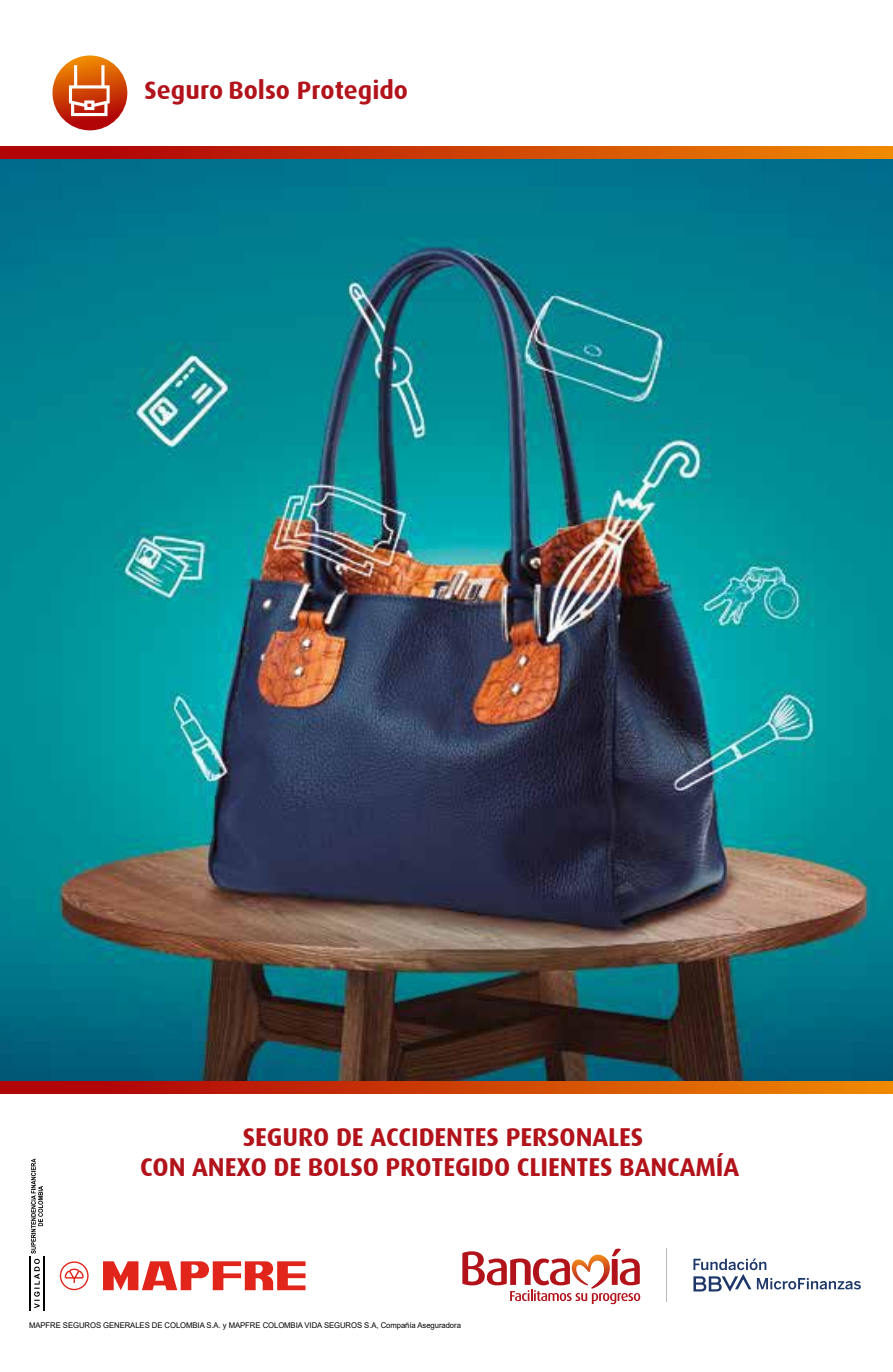
<style>
.page{position:relative;width:893px;height:1372px;background:#fff}
.page>*{position:absolute;margin:0;border:0;box-sizing:border-box;transform-origin:0 0}
.t1{font:700 25.88px "Dax";letter-spacing:-.005em;color:#b2131b}
.t2{font:700 25.43px "Dax";color:#b2131b}
.t3{font:7.88px "Arial";letter-spacing:-.01em;color:#020203}
</style>
<div class="page">
<img style="left:0;top:158px;width:893px;height:922px">
<svg style="left:0;top:146px;width:893px;height:12px;background:#cc3f04"></svg>
<svg style="left:0;top:1080px;width:893px;height:13px;background:#be400b"></svg>
<svg style="left:52px;top:55px;width:75px;height:75px;background:#cc420c"></svg>
<svg style="left:69px;top:65px;width:41px;height:51px"></svg>
<hr style="left:29px;top:1256px;width:2px;height:54px;background:#000">
<hr style="left:43px;top:1256px;width:2px;height:54px;background:#000">
<svg style="left:31px;top:1158px;width:12px;height:150px"></svg>
<svg style="left:462px;top:1248px;width:178px;height:55px"></svg>
<svg style="left:634px;top:1292px;width:6px;height:8px"></svg>
<hr style="left:666px;top:1247px;width:1px;height:54px;background:#b8babb">
<svg style="left:693px;top:1258px;width:168px;height:33px"></svg>
<svg style="left:103px;top:1261px;width:202px;height:29px"></svg>
<svg style="left:60px;top:1261px;width:29px;height:29px"></svg>
<h2 class="t2" style="left:145px;top:76px;width:265px">Seguro Bolso Protegido</h2>
<h1 class="t1" style="left:243px;top:1122px;width:402px">SEGURO DE ACCIDENTES PERSONALES</h1>
<h1 class="t1" style="left:140px;top:1152px;width:601px">CON ANEXO DE BOLSO PROTEGIDO CLIENTES BANCAMÍA</h1>
<p class="t3" style="left:29px;top:1319px;width:433px">MAPFRE SEGUROS GENERALES DE COLOMBIA S.A. y MAPFRE COLOMBIA VIDA SEGUROS S.A, Compañía Aseguradora</p>
</div>
